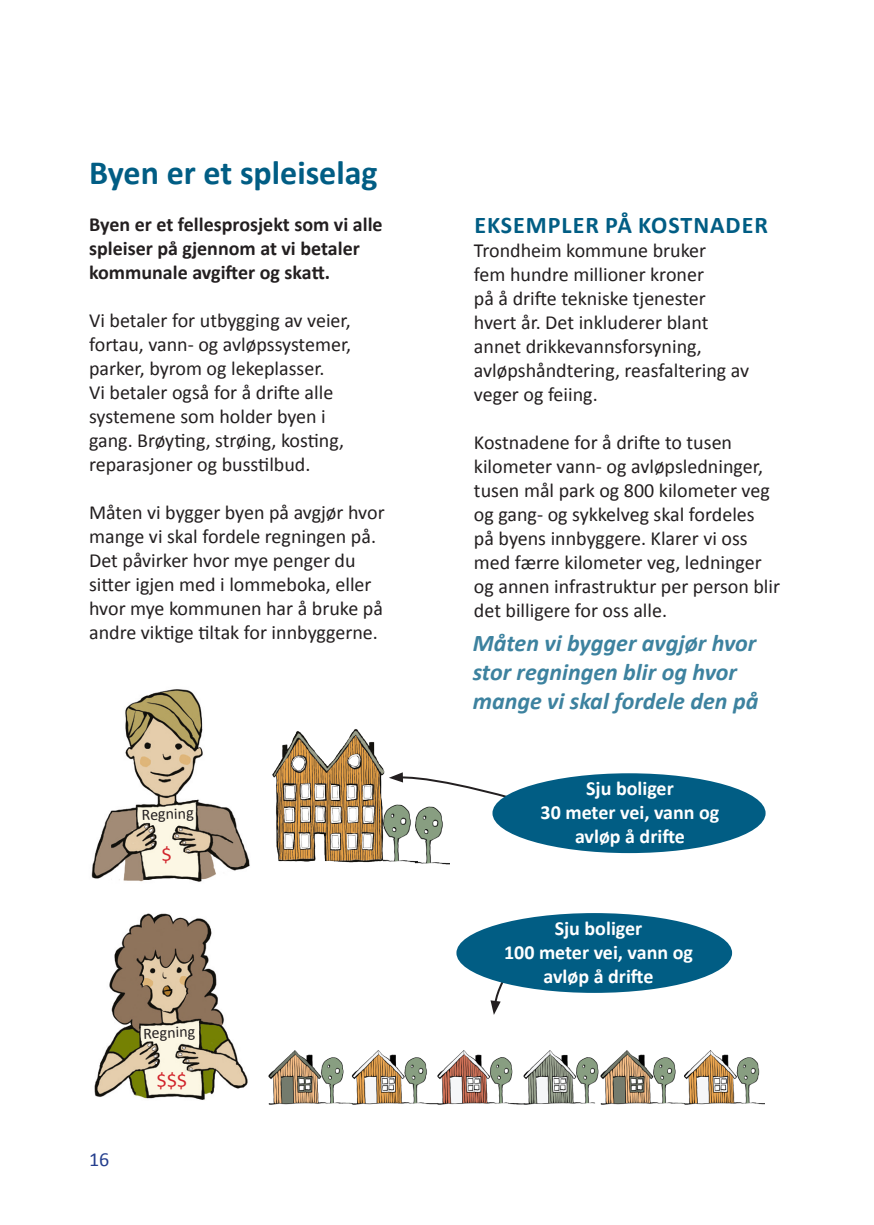
<style>
.page{position:relative;width:874px;height:1225px;background:#fff}
.page>*{position:absolute;margin:0;border:0;box-sizing:border-box;transform-origin:0 0}
.t1{font:700 34px "Calibri";color:#015d84}
.t2{font:italic 700 24px/28.8px "Calibri";color:#3d829f}
.t3{font:700 24px "Calibri";letter-spacing:.04em;color:#015d84}
.t4{font:20px/24px "Calibri";color:#231f20}
.t5{font:700 20px/24px "Calibri";color:#231f20}
.t6{font:700 20px/24px "Calibri";color:#fff;text-align:center}
.t7{font:20px "Calibri";color:#253f8e}
.t8{font:16px "Calibri";color:#231f20}
</style>
<div class="page">
<img style="left:268px;top:1050px;width:329px;height:55px">
<img style="left:597px;top:1050px;width:166px;height:55px">
<img style="left:392px;top:804px;width:23px;height:59px">
<img style="left:415px;top:806px;width:34px;height:59px">
<img style="left:94px;top:913px;width:154px;height:187px">
<img style="left:91px;top:689px;width:159px;height:193px">
<img style="left:272px;top:729px;width:120px;height:134px">
<svg style="left:388px;top:772px;width:133px;height:32px"></svg>
<svg style="left:490px;top:979px;width:40px;height:36px"></svg>
<div style="left:492px;top:773px;width:273px;height:80px;background:#015d84;border-radius:50%"></div>
<div style="left:456px;top:913px;width:275px;height:80px;background:#015d84;border-radius:50%"></div>
<svg style="left:157px;top:1071px;width:29px;height:18px"></svg>
<svg style="left:162px;top:845px;width:9px;height:18px"></svg>
<h1 class="t1" style="left:89px;top:151px;width:290px">Byen er et spleiselag</h1>
<p class="t5" style="left:89px;top:212px;width:295px">Byen er et fellesprosjekt som vi alle spleiser på gjennom at vi betaler kommunale avgifter og skatt.</p>
<p class="t4" style="left:89px;top:308px;width:263px">Vi betaler for utbygging av veier, fortau, vann- og avløpssystemer, parker, byrom og lekeplasser.<br>Vi betaler også for å drifte alle systemene som holder byen i gang. Brøyting, strøing, kosting, reparasjoner og busstilbud.</p>
<p class="t4" style="left:89px;top:500px;width:297px">Måten vi bygger byen på avgjør hvor mange vi skal fordele regningen på.<br>Det påvirker hvor mye penger du sitter igjen med i lommeboka, eller hvor mye kommunen har å bruke på andre viktige tiltak for innbyggerne.</p>
<p class="t8" style="left:141px;top:804px;width:53px;rotate:-2deg">Regning</p>
<p class="t8" style="left:143px;top:1023px;width:53px;rotate:-2deg">Regning</p>
<p class="t7" style="left:89px;top:1147px;width:22px">16</p>
<p class="t3" style="left:474px;top:210px;width:295px">EKSEMPLER PÅ KOSTNADER</p>
<p class="t4" style="left:473px;top:238px;width:276px">Trondheim kommune bruker<br>fem hundre millioner kroner<br>på å drifte tekniske tjenester hvert år. Det inkluderer blant annet drikkevannsforsyning, avløpshåndtering, reasfaltering av veger og feiing.</p>
<p class="t4" style="left:473px;top:430px;width:307px">Kostnadene for å drifte to tusen kilometer vann- og avløpsledninger, tusen mål park og 800 kilometer veg og gang- og sykkelveg skal fordeles<br>på byens innbyggere. Klarer vi oss med færre kilometer veg, ledninger og annen infrastruktur per person blir det billigere for oss alle.</p>
<p class="t2" style="left:472px;top:629px;width:287px">Måten vi bygger avgjør hvor stor regningen blir og hvor mange vi skal fordele den på</p>
<p class="t6" style="left:540px;top:776px;width:180px">Sju boliger<br>30 meter vei, vann og avløp å drifte</p>
<p class="t6" style="left:504px;top:916px;width:190px">Sju boliger<br>100 meter vei, vann og avløp å drifte</p>
</div>
